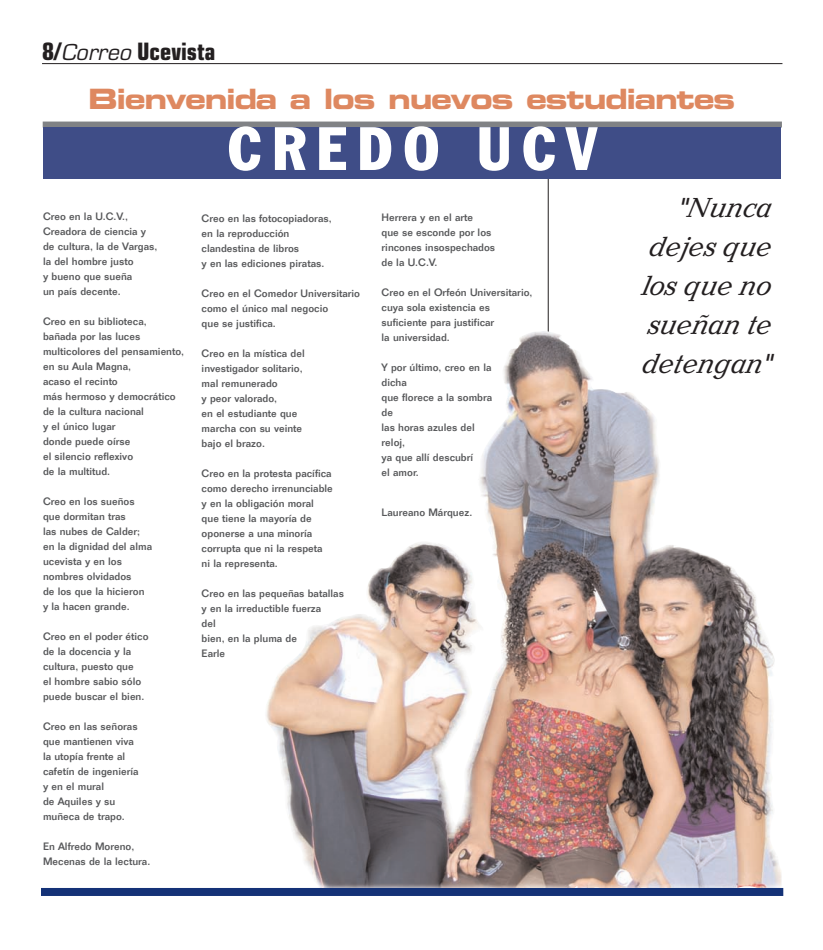
<style>
.page{position:relative;width:823px;height:950px;background:#fff}
.page>*{position:absolute;margin:0;border:0;box-sizing:border-box;transform-origin:0 0}
.t1{font:condensed 60px "Franklin Gothic BT";letter-spacing:.17em;color:#fff}
.t2{font:italic 28px/39px "Candida";color:#231f20;text-align:justify}
.t3{font:28px "Eurostile Bold Extended Two";letter-spacing:-.05em;color:#de8860}
.t4{font:700 condensed 24px "Eurostile";color:#231f20}
.t5{font:500 10.5px/15px "Folio";color:#57585a}
.s1{font-weight:400;font-style:italic;font-stretch:normal}
</style>
<div class="page">
<hr style="left:547px;top:127px;width:1px;height:233px;background:#231f20">
<hr style="left:42px;top:63px;width:740px;height:1px;background:#231f20">
<div style="left:43px;top:121px;width:738px;height:6px;background:#808285"></div>
<div style="left:43px;top:127px;width:737px;height:52px;background:#3f4d87"></div>
<img style="left:266px;top:331px;width:515px;height:557px">
<div style="left:41px;top:888px;width:741px;height:8px;background:#143277"></div>
<h3 class="t4" style="left:42px;top:43px;width:175px">8/<span class="s1">Correo</span>Ucevista</h3>
<h2 class="t3" style="left:88px;top:88px;width:648px">Bienvenida a los nuevos estudiantes</h2>
<p class="t5" style="left:43px;top:210px;width:116px">Creo en la U.C.V.,<br>Creadora de ciencia y de cultura, la de Vargas, la del hombre justo<br>y bueno que sueña<br>un país decente.</p>
<p class="t5" style="left:43px;top:315px;width:143px">Creo en su biblioteca,<br>bañada por las luces multicolores del pensamiento, en su Aula Magna,<br>acaso el recinto<br>más hermoso y democrático de la cultura nacional<br>y el único lugar<br>donde puede oírse<br>el silencio reflexivo<br>de la multitud.</p>
<p class="t5" style="left:43px;top:495px;width:110px">Creo en los sueños que dormitan tras<br>las nubes de Calder; en la dignidad del alma ucevista y en los nombres olvidados<br>de los que la hicieron y la hacen grande.</p>
<p class="t5" style="left:43px;top:630px;width:107px">Creo en el poder ético de la docencia y la cultura, puesto que<br>el hombre sabio sólo puede buscar el bien.</p>
<p class="t5" style="left:43px;top:720px;width:97px">Creo en las señoras que mantienen viva la utopía frente al cafetín de ingeniería y en el mural<br>de Aquiles y su muñeca de trapo.</p>
<p class="t5" style="left:43px;top:840px;width:109px">En Alfredo Moreno,<br>Mecenas de la lectura.</p>
<h1 class="t1" style="left:227px;top:127px;width:370px">CREDO UCV</h1>
<p class="t5" style="left:201px;top:211px;width:131px">Creo en las fotocopiadoras, en la reproducción clandestina de libros<br>y en las ediciones piratas.</p>
<p class="t5" style="left:201px;top:286px;width:160px">Creo en el Comedor Universitario como el único mal negocio<br>que se justifica.</p>
<p class="t5" style="left:201px;top:346px;width:105px">Creo en la mística del investigador solitario, mal remunerado<br>y peor valorado,<br>en el estudiante que marcha con su veinte bajo el brazo.</p>
<p class="t5" style="left:201px;top:466px;width:133px">Creo en la protesta pacífica como derecho irrenunciable y en la obligación moral que tiene la mayoría de oponerse a una minoría corrupta que ni la respeta ni la representa.</p>
<p class="t5" style="left:201px;top:586px;width:144px">Creo en las pequeñas batallas y en la irreductible fuerza<br>del<br>bien, en la pluma de<br>Earle</p>
<p class="t5" style="left:381px;top:211px;width:115px">Herrera y en el arte<br>que se esconde por los rincones insospechados de la U.C.V.</p>
<p class="t5" style="left:381px;top:286px;width:152px">Creo en el Orfeón Universitario, cuya sola existencia es suficiente para justificar<br>la universidad.</p>
<p class="t5" style="left:381px;top:361px;width:112px">Y por último, creo en la dicha<br>que florece a la sombra de<br>las horas azules del reloj,<br>ya que allí descubrí<br>el amor.</p>
<p class="t5" style="left:381px;top:505px;width:92px">Laureano Márquez.</p>
<h2 class="t2" style="left:639px;top:191px;width:137px;text-indent:36px">"Nunca dejes que los que no sueñan te detengan"</h2>
</div>
